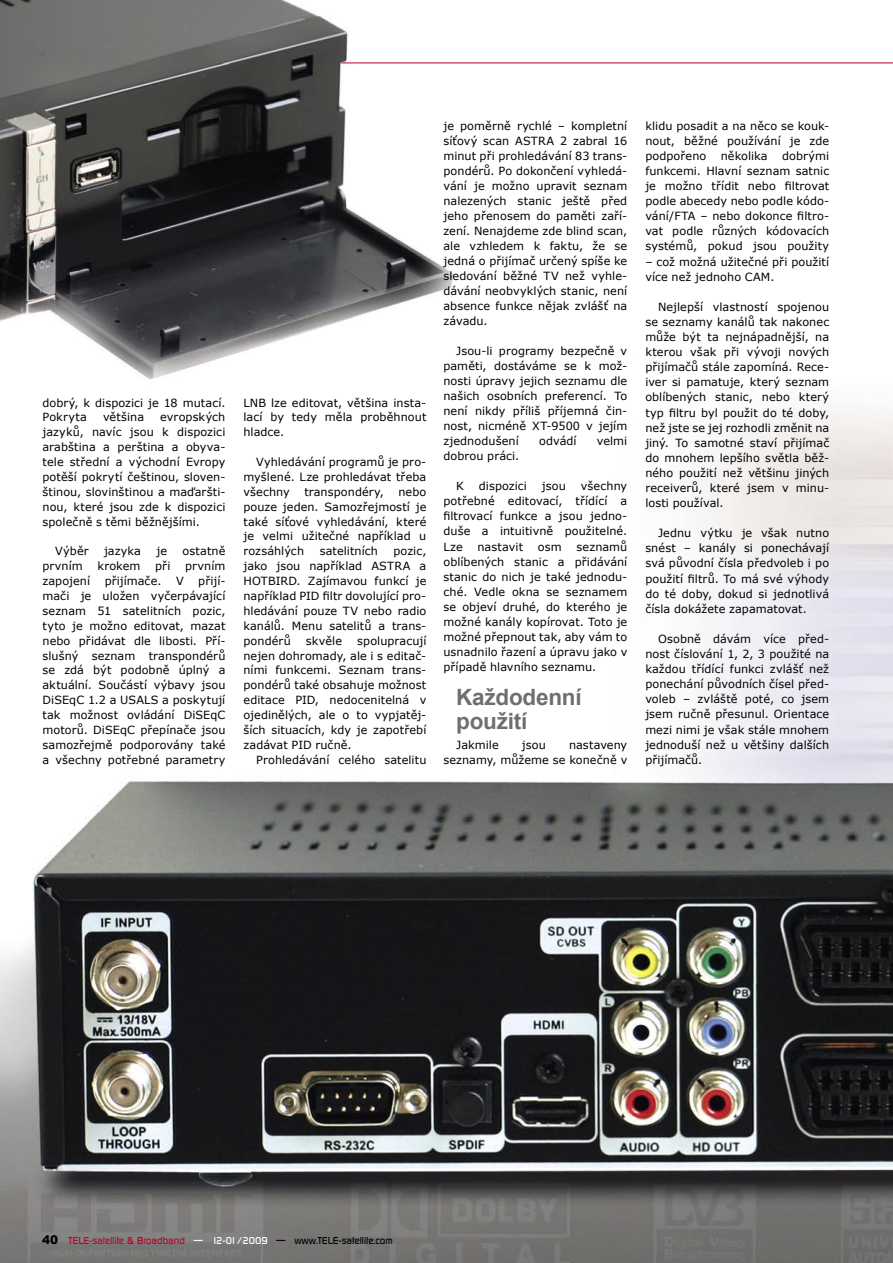
<style>
.page{position:relative;width:893px;height:1263px;background:#fff}
.page>*{position:absolute;margin:0;border:0;box-sizing:border-box;transform-origin:0 0}
.Subtitel{font:700 22.5px "Arial";letter-spacing:-.01em;color:#6f6f6f}
.Text{font:11.25px/14.9px "Verdana";letter-spacing:.005em;color:#000;text-align:justify}
.t1{font:500 9.75px "Digital";color:#be0027}
.s1{font-family:"Arial";font-weight:900;font-size:12px;color:#000}
.s2{color:#fff}
.s3{color:#000}
</style>
<div class="page">
<img style="left:0;top:0;width:893px;height:1263px">
<hr style="left:341px;top:63px;width:552px;height:1px;background:#be0027">
<p class="Text" style="left:43px;top:395px;width:184px">dobrý, k dispozici je 18 mutací.<br>Pokryta</p>
<p class="Text" style="left:43px;top:409px;width:184px;text-indent:118px">evropských jazyků, navíc jsou k dispozici arabština a perština a obyva&shy;tele střední a východní Evropy potěší pokrytí češtinou, sloven&shy;štinou, slovinštinou a maďaršti&shy;nou, které jsou zde k dispozici společně s těmi běžnějšími.</p>
<p class="Text" style="left:55px;top:543px;width:35px">Výběr</p>
<p class="Text" style="left:104px;top:543px;width:38px">jazyka</p>
<p class="Text" style="left:157px;top:543px;width:12px">je</p>
<p class="Text" style="left:183px;top:543px;width:44px">ostatně</p>
<p class="Text" style="left:43px;top:558px;width:42px">prvním</p>
<p class="Text" style="left:98px;top:558px;width:44px">krokem</p>
<p class="Text" style="left:155px;top:558px;width:17px">při</p>
<p class="Text" style="left:185px;top:558px;width:42px">prvním</p>
<p class="Text" style="left:43px;top:573px;width:49px">zapojení</p>
<p class="Text" style="left:105px;top:573px;width:58px">přijímače.</p>
<p class="Text" style="left:176px;top:573px;width:9px">V</p>
<p class="Text" style="left:103px;top:409px;width:43px">většina</p>
<p class="Text" style="left:43px;top:573px;width:184px;text-indent:156px">přijí&shy;mači je uložen vyčerpávající seznam 51 satelitních pozic, tyto je možno editovat, mazat nebo přidávat dle libosti. Pří&shy;slušný seznam transpondérů se zdá být podobně úplný a aktuální. Součástí výbavy jsou DiSEqC 1.2 a USALS a poskytují tak možnost ovládání DiSEqC motorů. DiSEqC přepínače jsou samozřejmě podporovány také a všechny potřebné parametry</p>
<p class="Text" style="left:243px;top:395px;width:184px">LNB lze editovat, většina insta&shy;lací by tedy měla proběhnout hladce.</p>
<p class="Text" style="left:243px;top:454px;width:184px;text-indent:13px">Vyhledávání programů je pro&shy;myšlené. Lze prohledávat třeba všechny</p>
<p class="Text" style="left:304px;top:484px;width:81px">transpondéry,</p>
<p class="Text" style="left:243px;top:484px;width:184px;text-indent:155px">nebo pouze jeden. Samozřejmostí je také síťové vyhledávání, které je velmi užitečné například u rozsáhlých</p>
<p class="Text" style="left:320px;top:543px;width:60px">satelitních</p>
<p class="Text" style="left:243px;top:543px;width:184px;text-indent:150px">pozic, jako jsou například ASTRA a HOTBIRD. Zajímavou funkcí je například PID filtr dovolující pro&shy;hledávání pouze TV nebo radio kanálů. Menu satelitů a trans&shy;pondérů</p>
<p class="Text" style="left:243px;top:633px;width:184px;text-indent:114px">spolupracují nejen dohromady, ale i s editač&shy;ními funkcemi. Seznam trans&shy;pondérů také obsahuje možnost editace PID, nedocenitelná v ojedinělých, ale o to vypjatěj&shy;ších situacích, kdy je zapotřebí zadávat PID ručně.</p>
<p class="Text" style="left:256px;top:752px;width:172px">Prohledávání celého satelitu</p>
<p class="Text" style="left:306px;top:633px;width:38px">skvěle</p>
<p class="Text" style="left:443px;top:118px;width:185px">je poměrně rychlé – kompletní síťový scan ASTRA 2 zabral 16 minut při prohledávání 83 trans&shy;pondérů. Po dokončení vyhledá&shy;vání je možno upravit seznam nalezených stanic ještě před jeho přenosem do paměti zaří&shy;zení. Nenajdeme zde blind scan, ale vzhledem k faktu, že se jedná o přijímač určený spíše ke sledování běžné TV než vyhle&shy;dávání neobvyklých stanic, není absence funkce nějak zvlášť na závadu.</p>
<p class="Text" style="left:443px;top:343px;width:185px;text-indent:13px">Jsou-li programy bezpečně v paměti, dostáváme se k mož&shy;nosti úpravy jejich seznamu dle našich osobních preferencí. To není nikdy příliš příjemná čin&shy;nost, nicméně XT-9500 v jejím zjednodušení</p>
<p class="Text" style="left:539px;top:433px;width:39px">odvádí</p>
<p class="Text" style="left:597px;top:433px;width:32px">velmi</p>
<p class="Text" style="left:443px;top:448px;width:77px">dobrou práci.</p>
<p class="Text" style="left:456px;top:478px;width:9px">K</p>
<p class="Text" style="left:479px;top:478px;width:50px">dispozici</p>
<p class="Text" style="left:542px;top:478px;width:25px">jsou</p>
<p class="Text" style="left:443px;top:478px;width:185px;text-indent:137px">všechny potřebné editovací, třídící a filtrovací funkce a jsou jedno&shy;duše a intuitivně použitelné.<br>Lze</p>
<p class="Text" style="left:443px;top:538px;width:185px;text-indent:133px">seznamů oblíbených stanic a přidávání stanic do nich je také jednodu&shy;ché. Vedle okna se seznamem se objeví druhé, do kterého je možné kanály kopírovat. Toto je možné přepnout tak, aby vám to usnadnilo řazení a úpravu jako v případě hlavního seznamu.</p>
<p class="Subtitel" style="left:456px;top:682px;width:127px">Každodenní</p>
<p class="Subtitel" style="left:456px;top:706px;width:73px">použití</p>
<p class="Text" style="left:456px;top:737px;width:44px">Jakmile</p>
<p class="Text" style="left:522px;top:737px;width:25px">jsou</p>
<p class="Text" style="left:477px;top:539px;width:47px">nastavit</p>
<p class="Text" style="left:538px;top:539px;width:25px">osm</p>
<p class="Text" style="left:443px;top:737px;width:185px;text-align:right">nastaveny<br>seznamy, můžeme se konečně v</p>
<p class="Text" style="left:645px;top:118px;width:185px">klidu posadit a na něco se kouk&shy;nout, běžné používání je zde podpořeno</p>
<p class="Text" style="left:645px;top:148px;width:185px;text-indent:137px">dobrými funkcemi. Hlavní seznam satnic je možno třídit nebo filtrovat podle abecedy nebo podle kódo&shy;vání/FTA – nebo dokonce filtro&shy;vat podle různých kódovacích systémů, pokud jsou použity</p>
<p class="Text" style="left:645px;top:253px;width:185px">– což možná užitečné při použití více než jednoho CAM.</p>
<p class="Text" style="left:645px;top:299px;width:185px;text-indent:13px">Nejlepší vlastností spojenou se seznamy kanálů tak nakonec může být ta nejnápadnější, na kterou však při vývoji nových přijímačů stále zapomíná. Rece&shy;iver si pamatuje, který seznam oblíbených stanic, nebo který typ filtru byl použit do té doby, než jste se jej rozhodli změnit na jiný. To samotné staví přijímač do mnohem lepšího světla běž&shy;ného použití než většinu jiných receiverů, které jsem v minu&shy;losti používal.</p>
<p class="Text" style="left:645px;top:525px;width:185px;text-indent:13px">Jednu výtku je však nutno snést – kanály si ponechávají svá původní čísla předvoleb i po použití filtrů. To má své výhody do té doby, dokud si jednotlivá čísla dokážete zapamatovat.</p>
<p class="Text" style="left:645px;top:631px;width:185px;text-indent:13px">Osobně dávám více před&shy;nost číslování 1, 2, 3 použité na každou třídící funkci zvlášť než ponechání původních čísel před&shy;voleb – zvláště poté, co jsem jsem ručně přesunul. Orientace mezi nimi je však stále mnohem jednoduší než u většiny dalších přijímačů.</p>
<p class="Text" style="left:721px;top:148px;width:48px">několika</p>
<p class="t1" style="left:42px;top:1235px;width:352px"><span class="s1">40</span> TELE-satellite &amp; Broadband <span class="s2">— 12-01/2009</span> <span class="s3">— www.TELE-satellite.com</span></p>
</div>
